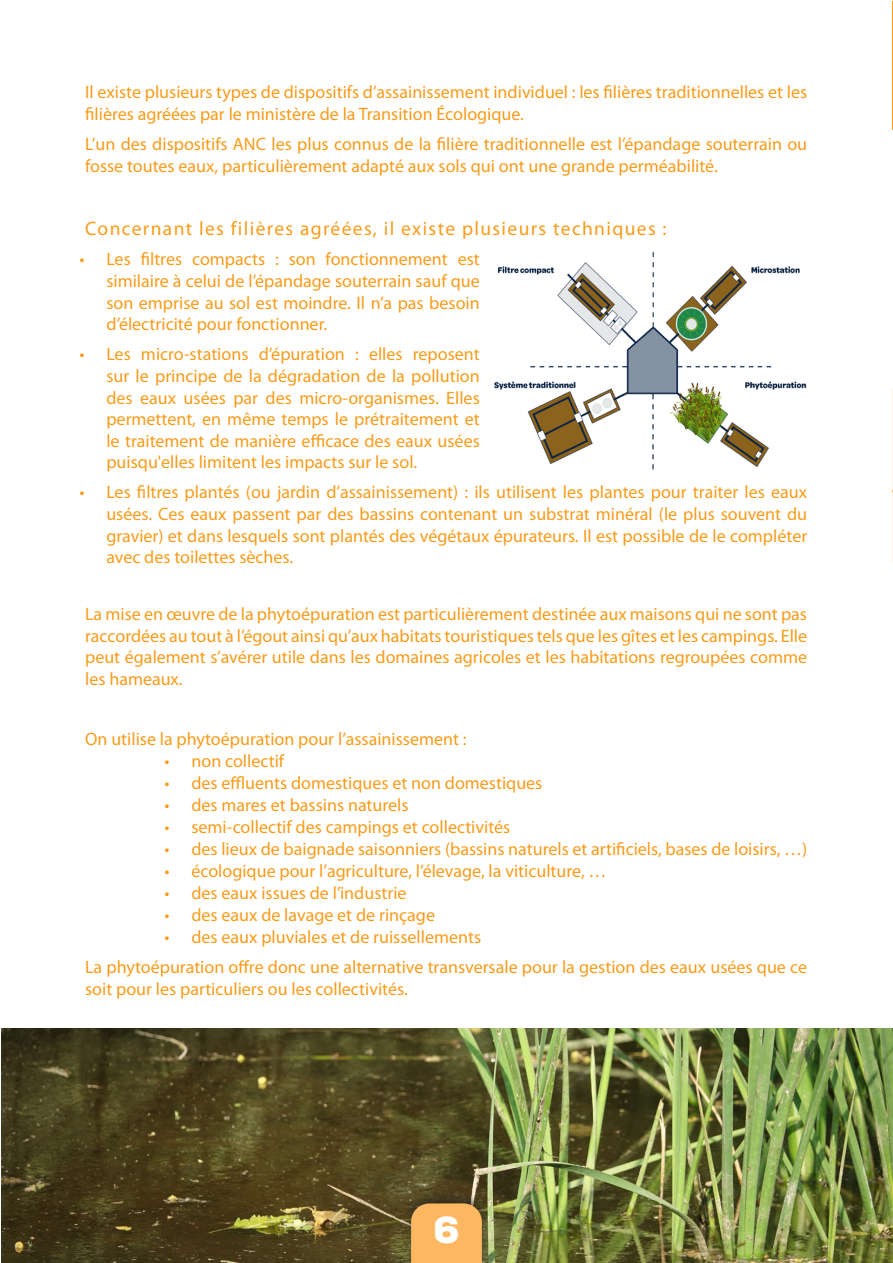
<style>
.page{position:relative;width:893px;height:1263px;background:#fff}
.page>*{position:absolute;margin:0;border:0;box-sizing:border-box;transform-origin:0 0}
.t1{font:900 37.5px "Nexa";color:#fff}
.t2{font:19.5px "Myriad Pro";letter-spacing:.07em;color:#f89c1c}
.t3{font:18px/21.6px "Myriad Pro";color:#f89c1c;text-align:justify}
</style>
<div class="page">
<img style="left:1px;top:1028px;width:891px;height:235px">
<div style="left:403px;top:1191px;width:87px;height:72px;background:#231f20;opacity:.6"></div>
<svg style="left:411px;top:1203px;width:71px;height:60px;background:#f4b15d"></svg>
<hr style="left:892px;top:388px;width:1px;height:173px;background:#fef4e4">
<img style="left:494px;top:252px;width:313px;height:218px">
<hr style="left:892px;top:1px;width:1px;height:128px;background:#f89c1c">
<p class="t3" style="left:85px;top:81px;width:723px">Il existe plusieurs types de dispositifs d’assainissement individuel : les filières traditionnelles et les filières agréées par le ministère de la Transition Écologique.</p>
<p class="t3" style="left:85px;top:133px;width:724px">L’un des dispositifs ANC les plus connus de la filière traditionnelle est l’épandage souterrain ou fosse toutes eaux, particulièrement adapté aux sols qui ont une grande perméabilité.</p>
<p class="t2" style="left:85px;top:217px;width:583px">Concernant les filières agréées, il existe plusieurs techniques :</p>
<p class="t3" style="left:106px;top:248px;width:375px;text-indent:-27px">• Les filtres compacts : son fonctionnement est similaire à celui de l’épandage souterrain sauf que son emprise au sol est moindre. Il n’a pas besoin d’électricité pour fonctionner.</p>
<p class="t3" style="left:106px;top:343px;width:375px;text-indent:-27px">• Les micro-stations d’épuration : elles reposent sur le principe de la dégradation de la pollution des eaux usées par des micro-organismes. Elles permettent, en même temps le prétraitement et le traitement de manière efficace des eaux usées puisqu'elles limitent les impacts sur le sol.</p>
<p class="t3" style="left:106px;top:481px;width:702px;text-indent:-27px">• Les filtres plantés (ou jardin d’assainissement) : ils utilisent les plantes pour traiter les eaux usées. Ces eaux passent par des bassins contenant un substrat minéral (le plus souvent du gravier) et dans lesquels sont plantés des végétaux épurateurs. Il est possible de le compléter avec des toilettes sèches.</p>
<p class="t3" style="left:85px;top:603px;width:724px">La mise en œuvre de la phytoépuration est particulièrement destinée aux maisons qui ne sont pas raccordées au tout à l’égout ainsi qu’aux habitats touristiques tels que les gîtes et les campings. Elle peut également s’avérer utile dans les domaines agricoles et les habitations regroupées comme les hameaux.</p>
<p class="t3" style="left:85px;top:728px;width:383px">On utilise la phytoépuration pour l’assainissement :</p>
<p class="t3" style="left:164px;top:750px;width:121px">• non collectif</p>
<p class="t3" style="left:164px;top:772px;width:379px">• des effluents domestiques et non domestiques</p>
<p class="t3" style="left:164px;top:794px;width:246px">• des mares et bassins naturels</p>
<p class="t3" style="left:164px;top:816px;width:347px">• semi-collectif des campings et collectivités</p>
<p class="t3" style="left:164px;top:838px;width:644px">• des lieux de baignade saisonniers (bassins naturels et artificiels, bases de loisirs, …)</p>
<p class="t3" style="left:164px;top:860px;width:444px">• écologique pour l’agriculture, l’élevage, la viticulture, …</p>
<p class="t3" style="left:164px;top:882px;width:244px">• des eaux issues de l’industrie</p>
<p class="t3" style="left:164px;top:904px;width:272px">• des eaux de lavage et de rinçage</p>
<p class="t3" style="left:85px;top:922px;width:723px;line-height:30.2px;text-indent:79px">• des eaux pluviales et de ruissellements<br>La phytoépuration offre donc une alternative transversale pour la gestion des eaux usées que ce</p>
<p class="t3" style="left:85px;top:978px;width:324px">soit pour les particuliers ou les collectivités.</p>
<h1 class="t1" style="left:433px;top:1206px;width:28px">6</h1>
</div>
